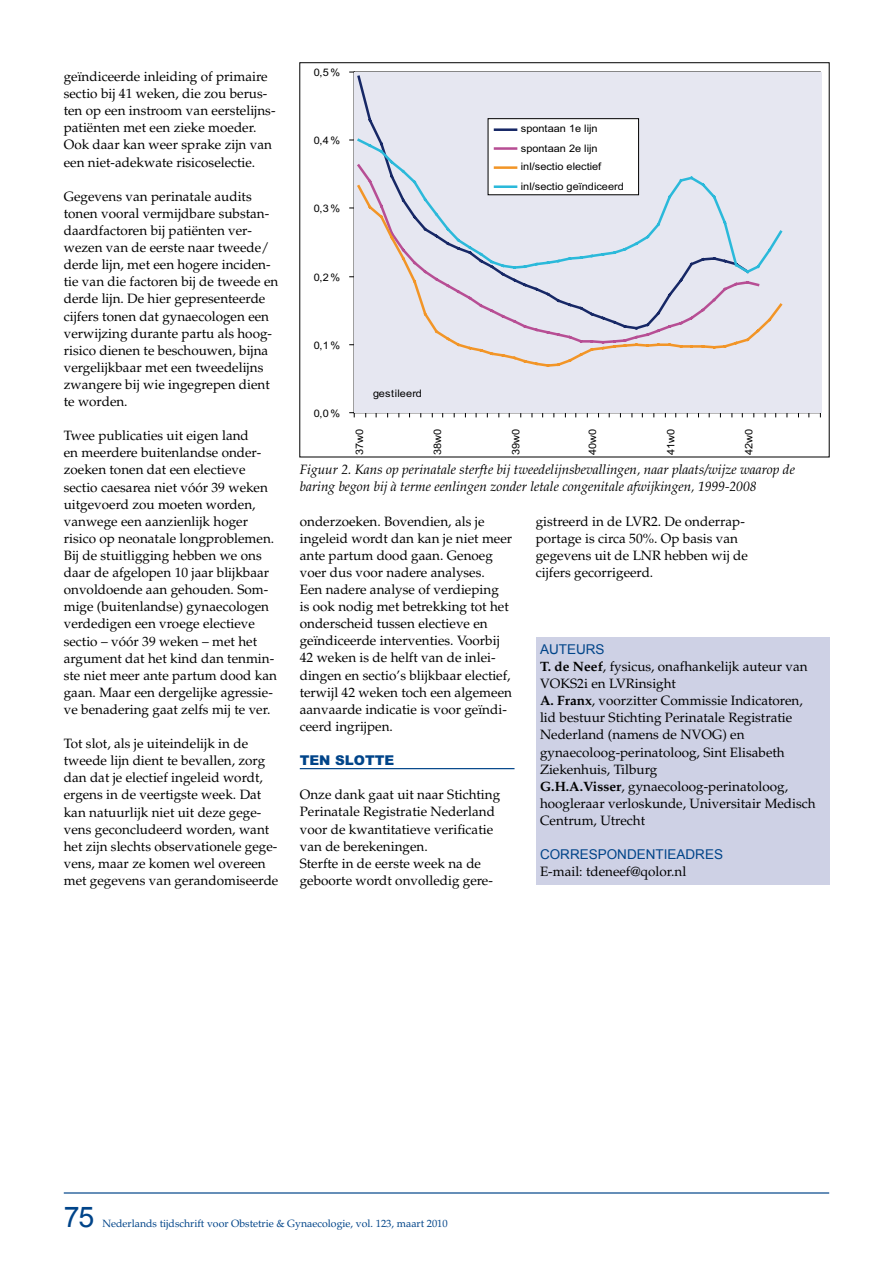
<style>
.page{position:relative;width:893px;height:1263px;background:#fff}
.page>*{position:absolute;margin:0;border:0;box-sizing:border-box;transform-origin:0 0}
.t1{font:28.5px "Arial";color:#004489}
.t2{font:13.5px/17.1px "Palatino";color:#000}
.t3{font:italic 13.5px/17.1px "Palatino";color:#000}
.t4{font:13.5px "Arial";color:#004489}
.t5{font:900 13.5px "Arial";color:#004489}
.t6{font:10.5px "Palatino";color:#004489}
.t7{font:10.35px/19.2px "Arial";color:#000;scale:1.06 1}
.s1{font-weight:700}
</style>
<div class="page">
<hr style="left:64px;top:1192px;width:765px;height:1px;background:#004489">
<hr style="left:300px;top:768px;width:214px;height:1px;background:#004489">
<div style="left:536px;top:637px;width:293px;height:248px;background:#ced1e5"></div>
<svg style="left:350px;top:412px;width:5px;height:5px"></svg>
<div style="left:354px;top:72px;width:467px;height:341px;background:#e6e7f1"></div>
<svg style="left:410px;top:275px;width:373px;height:92px"></svg>
<svg style="left:357px;top:137px;width:426px;height:138px"></svg>
<div style="left:488px;top:118px;width:151px;height:77px;background:#fff;border:1px solid #000"></div>
<hr style="left:495px;top:128px;width:21px;height:3px;background:#172866">
<hr style="left:495px;top:147px;width:21px;height:3px;background:#b74e94">
<hr style="left:495px;top:166px;width:21px;height:3px;background:#f29527">
<hr style="left:495px;top:185px;width:21px;height:3px;background:#2bb9da">
<p class="t2" style="left:64px;top:68px;width:213px">geïndiceerde inleiding of primaire sectio bij 41 weken, die zou berus&shy;ten op een instroom van eerstelijns&shy;patiënten met een zieke moeder.<br>Ook daar kan weer sprake zijn van een niet-adekwate risicoselectie.</p>
<p class="t2" style="left:64px;top:188px;width:216px">Gegevens van perinatale audits tonen vooral vermijdbare substan&shy;daardfactoren bij patiënten ver&shy;wezen van de eerste naar tweede/ derde lijn, met een hogere inciden&shy;tie van die factoren bij de tweede en derde lijn. De hier gepresenteerde cijfers tonen dat gynaecologen een verwijzing durante partu als hoog&shy;risico dienen te beschouwen, bijna vergelijkbaar met een tweedelijns zwangere bij wie ingegrepen dient te worden.</p>
<p class="t2" style="left:64px;top:427px;width:215px">Twee publicaties uit eigen land<br>en meerdere buitenlandse onder&shy;zoeken tonen dat een electieve sectio caesarea niet vóór 39 weken uitgevoerd zou moeten worden, vanwege een aanzienlijk hoger risico op neonatale longproblemen.<br>Bij de stuitligging hebben we ons daar de afgelopen 10 jaar blijkbaar onvoldoende aan gehouden. Som&shy;mige (buitenlandse) gynaecologen verdedigen een vroege electieve sectio – vóór 39 weken – met het argument dat het kind dan tenmin&shy;ste niet meer ante partum dood kan gaan. Maar een dergelijke agressie&shy;ve benadering gaat zelfs mij te ver.</p>
<p class="t2" style="left:64px;top:735px;width:216px">Tot slot, als je uiteindelijk in de tweede lijn dient te bevallen, zorg dan dat je electief ingeleid wordt, ergens in de veertigste week. Dat kan natuurlijk niet uit deze gege&shy;vens geconcludeerd worden, want het zijn slechts observationele gege&shy;vens, maar ze komen wel overeen met gegevens van gerandomiseerde</p>
<p class="t7" style="left:314px;top:63px;width:26px">0,5 %</p>
<p class="t7" style="left:314px;top:131px;width:26px">0,4 %</p>
<p class="t7" style="left:314px;top:199px;width:26px">0,3 %</p>
<p class="t7" style="left:521px;top:119px;width:99px">spontaan 1e lijn spontaan 2e lijn inl/sectio electief inl/sectio geïndiceerd</p>
<p class="t7" style="left:314px;top:268px;width:26px">0,2 %</p>
<p class="t7" style="left:314px;top:336px;width:26px">0,1 %</p>
<p class="t7" style="left:314px;top:404px;width:26px">0,0 %</p>
<p class="t7" style="left:373px;top:384px;width:48px">gestileerd</p>
<p class="t7" style="left:350px;top:455px;width:26px;rotate:-90deg">37w0</p>
<p class="t7" style="left:428px;top:455px;width:26px;rotate:-90deg">38w0</p>
<p class="t7" style="left:506px;top:455px;width:26px;rotate:-90deg">39w0</p>
<p class="t7" style="left:583px;top:455px;width:26px;rotate:-90deg">40w0</p>
<p class="t7" style="left:661px;top:455px;width:26px;rotate:-90deg">41w0</p>
<p class="t7" style="left:739px;top:455px;width:26px;rotate:-90deg">42w0</p>
<p class="t3" style="left:300px;top:461px;width:497px">Figuur 2. Kans op perinatale sterfte bij tweedelijnsbevallingen, naar plaats/wijze waarop de baring begon bij à terme eenlingen zonder letale congenitale afwijkingen, 1999-2008</p>
<p class="t2" style="left:300px;top:513px;width:214px">onderzoeken. Bovendien, als je ingeleid wordt dan kan je niet meer ante partum dood gaan. Genoeg voer dus voor nadere analyses.<br>Een nadere analyse of verdieping<br>is ook nodig met betrekking tot het onderscheid tussen electieve en geïndiceerde interventies. Voorbij<br>42 weken is de helft van de inlei&shy;dingen en sectio’s blijkbaar electief, terwijl 42 weken toch een algemeen aanvaarde indicatie is voor geïndi&shy;ceerd ingrijpen.</p>
<p class="t5" style="left:300px;top:752px;width:96px">TEN SLOTTE</p>
<p class="t2" style="left:300px;top:786px;width:202px">Onze dank gaat uit naar Stichting<br>Perinatale Registratie Nederland voor de kwantitatieve verificatie van de berekeningen.<br>Sterfte in de eerste week na de geboorte wordt onvolledig gere-</p>
<p class="t2" style="left:536px;top:513px;width:214px">gistreerd in de LVR2. De onderrap&shy;portage is circa 50%. Op basis van gegevens uit de LNR hebben wij de cijfers gecorrigeerd.</p>
<p class="t4" style="left:540px;top:641px;width:11px">auteurs</p>
<p class="t2" style="left:540px;top:658px;width:277px"><span class="s1">T. de Neef</span>, fysicus, onafhankelijk auteur van VOKS2i en LVRinsight<br><span class="s1">A. Franx</span>, voorzitter Commissie Indicatoren, lid bestuur Stichting Perinatale Registratie Nederland (namens de NVOG) en gynaecoloog-perinatoloog, Sint Elisabeth Ziekenhuis, Tilburg<br><span class="s1">G.H.A.Visser</span>, gynaecoloog-perinatoloog, hoogleraar verloskunde, Universitair Medisch Centrum, Utrecht</p>
<p class="t4" style="left:540px;top:847px;width:185px">CORRESPONDENTIEADRES</p>
<p class="t2" style="left:540px;top:863px;width:148px">E-mail: tdeneef@qolor.nl</p>
<h1 class="t1" style="left:64px;top:1201px;width:32px">75</h1>
<p class="t6" style="left:102px;top:1217px;width:347px">Nederlands tijdschrift voor Obstetrie &amp; Gynaecologie, vol. 123, maart 2010</p>
</div>
